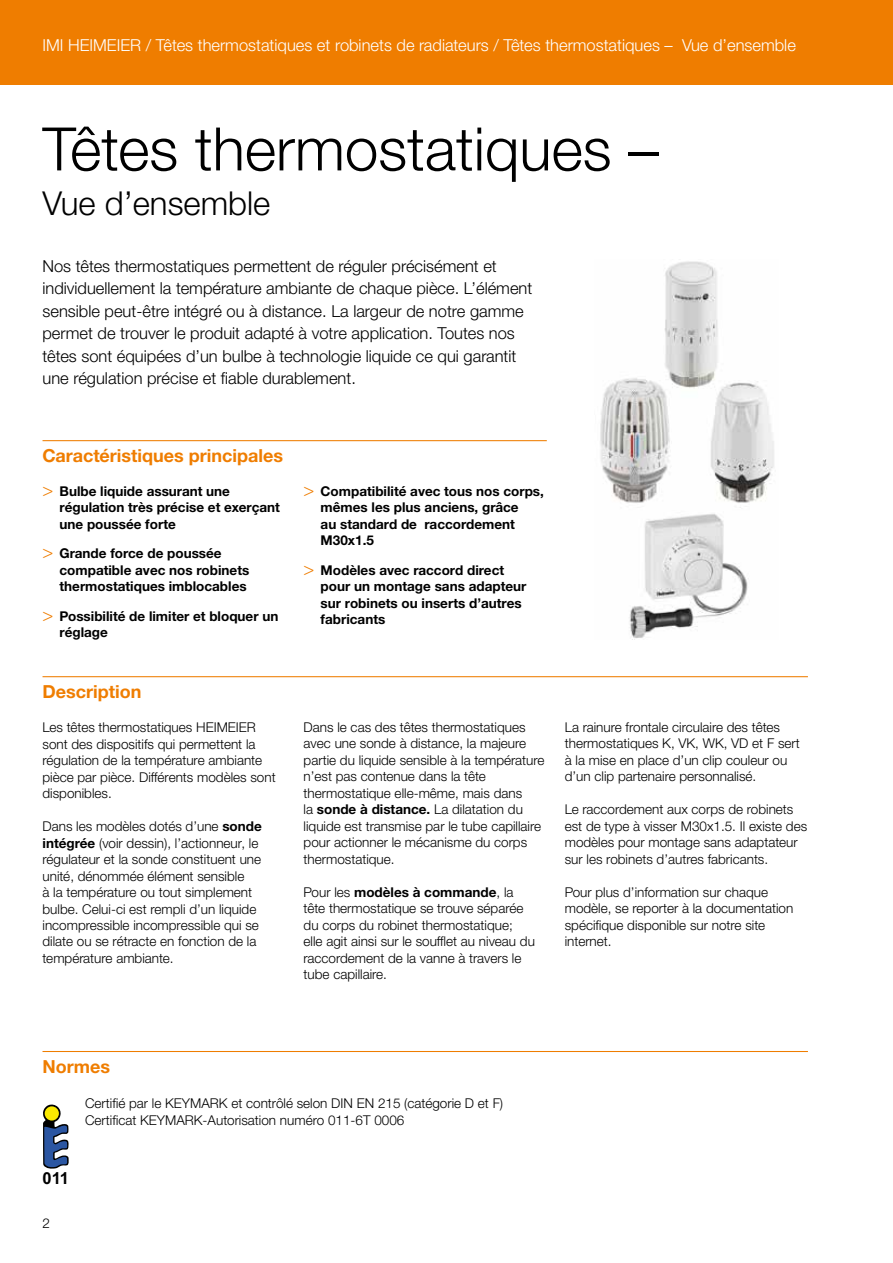
<style>
.page{position:relative;width:893px;height:1263px;background:#fff}
.page>*{position:absolute;margin:0;border:0;box-sizing:border-box;transform-origin:0 0}
.t1{font:300 60px "Helvetica Neue LTW1 G";color:#000}
.t2{font:300 33px "Helvetica Neue LTW1 G";color:#000}
.t3{font:700 18px "Helvetica Neue LTW1 G";color:#ef7d00}
.t4{font:300 16.5px/22.5px "Helvetica Neue LTW1 G";color:#000}
.t5{font:300 16.5px "Helvetica Neue LTW1 G";color:#fff}
.t6{font:700 16.5px "Arial";color:#000}
.t7{font:300 13.5px/16.5px "Helvetica Neue LTW1 G";color:#000}
.t8{font:700 13.5px/16.5px "Helvetica Neue LTW1 G";color:#000}
.s1{font-family:"Helvetica Neue LT Std";font-weight:300;font-size:18px;color:#ef7d00}
.s2{font-weight:700}
</style>
<div class="page">
<div style="left:0;top:0;width:893px;height:85px;background:#ef7d00"></div>
<hr style="left:43px;top:440px;width:504px;height:1px;background:#ef7d00">
<hr style="left:43px;top:676px;width:765px;height:1px;background:#ef7d00">
<hr style="left:43px;top:1051px;width:765px;height:1px;background:#ef7d00">
<svg style="left:43px;top:1104px;width:26px;height:65px"></svg>
<div style="left:45px;top:1106px;width:14px;height:14px;background:#fae901;border-radius:50%"></div>
<img style="left:600px;top:261px;width:174px;height:377px">
<p class="t5" style="left:43px;top:35px;width:755px">IMI HEIMEIER / Têtes thermostatiques et robinets de radiateurs / Têtes thermostatiques – Vue d’ensemble</p>
<h1 class="t1" style="left:43px;top:112px;width:617px">Têtes thermostatiques –</h1>
<h2 class="t2" style="left:43px;top:183px;width:229px">Vue d’ensemble</h2>
<p class="t4" style="left:43px;top:255px;width:491px">Nos têtes thermostatiques permettent de réguler précisément et individuellement la température ambiante de chaque pièce. L’élément sensible peut-être intégré ou à distance. La largeur de notre gamme permet de trouver le produit adapté à votre application. Toutes nos têtes sont équipées d’un bulbe à technologie liquide ce qui garantit une régulation précise et fiable durablement.</p>
<h3 class="t3" style="left:43px;top:445px;width:242px">Caractéristiques principales</h3>
<p class="t8" style="left:60px;top:483px;width:222px;text-indent:-17px"><span class="s1">&gt;</span> Bulbe liquide assurant une régulation très précise et exerçant une poussée forte</p>
<p class="t8" style="left:60px;top:545px;width:191px;text-indent:-17px"><span class="s1">&gt;</span> Grande force de poussée compatible avec nos robinets thermostatiques imblocables</p>
<p class="t8" style="left:60px;top:607px;width:220px;text-indent:-17px"><span class="s1">&gt;</span> Possibilité de limiter et bloquer un réglage</p>
<h3 class="t3" style="left:43px;top:681px;width:100px">Description</h3>
<p class="t7" style="left:43px;top:719px;width:235px">Les têtes thermostatiques HEIMEIER sont des dispositifs qui permettent la régulation de la température ambiante pièce par pièce. Différents modèles sont disponibles.</p>
<p class="t7" style="left:43px;top:818px;width:221px">Dans les modèles dotés d’une <span class="s2">sonde intégrée</span> (voir dessin), l’actionneur, le régulateur et la sonde constituent une unité, dénommée élément sensible<br>à la température ou tout simplement bulbe. Celui-ci est rempli d’un liquide incompressible incompressible qui se dilate ou se rétracte en fonction de la température ambiante.</p>
<p class="t8" style="left:321px;top:483px;width:225px;text-indent:-17px"><span class="s1">&gt;</span> Compatibilité avec tous nos corps, mêmes les plus anciens, grâce<br>au standard de raccordement<br>M30x1.5</p>
<p class="t8" style="left:321px;top:562px;width:207px;text-indent:-17px"><span class="s1">&gt;</span> Modèles avec raccord direct pour un montage sans adapteur sur robinets ou inserts d’autres fabricants</p>
<p class="t7" style="left:304px;top:719px;width:242px">Dans le cas des têtes thermostatiques avec une sonde à distance, la majeure partie du liquide sensible à la température n’est pas contenue dans la tête thermostatique elle-même, mais dans<br>la <span class="s2">sonde à distance.</span> La dilatation du liquide est transmise par le tube capillaire pour actionner le mécanisme du corps thermostatique.</p>
<p class="t7" style="left:304px;top:884px;width:233px">Pour les <span class="s2">modèles à commande</span>, la tête thermostatique se trouve séparée du corps du robinet thermostatique; elle agit ainsi sur le soufflet au niveau du raccordement de la vanne à travers le tube capillaire.</p>
<p class="t7" style="left:565px;top:719px;width:237px">La rainure frontale circulaire des têtes thermostatiques K, VK, WK, VD et F sert à la mise en place d’un clip couleur ou d’un clip partenaire personnalisé.</p>
<p class="t7" style="left:565px;top:801px;width:244px">Le raccordement aux corps de robinets est de type à visser M30x1.5. Il existe des modèles pour montage sans adaptateur sur les robinets d’autres fabricants.</p>
<p class="t7" style="left:565px;top:884px;width:230px">Pour plus d’information sur chaque modèle, se reporter à la documentation spécifique disponible sur notre site internet.</p>
<h3 class="t3" style="left:43px;top:1056px;width:69px">Normes</h3>
<p class="t7" style="left:85px;top:1095px;width:420px">Certifié par le KEYMARK et contrôlé selon DIN EN 215 (catégorie D et F)<br>Certificat KEYMARK-Autorisation numéro 011-6T 0006</p>
<p class="t6" style="left:43px;top:1167px;width:28px">011</p>
<p class="t7" style="left:43px;top:1215px;width:9px">2</p>
</div>
